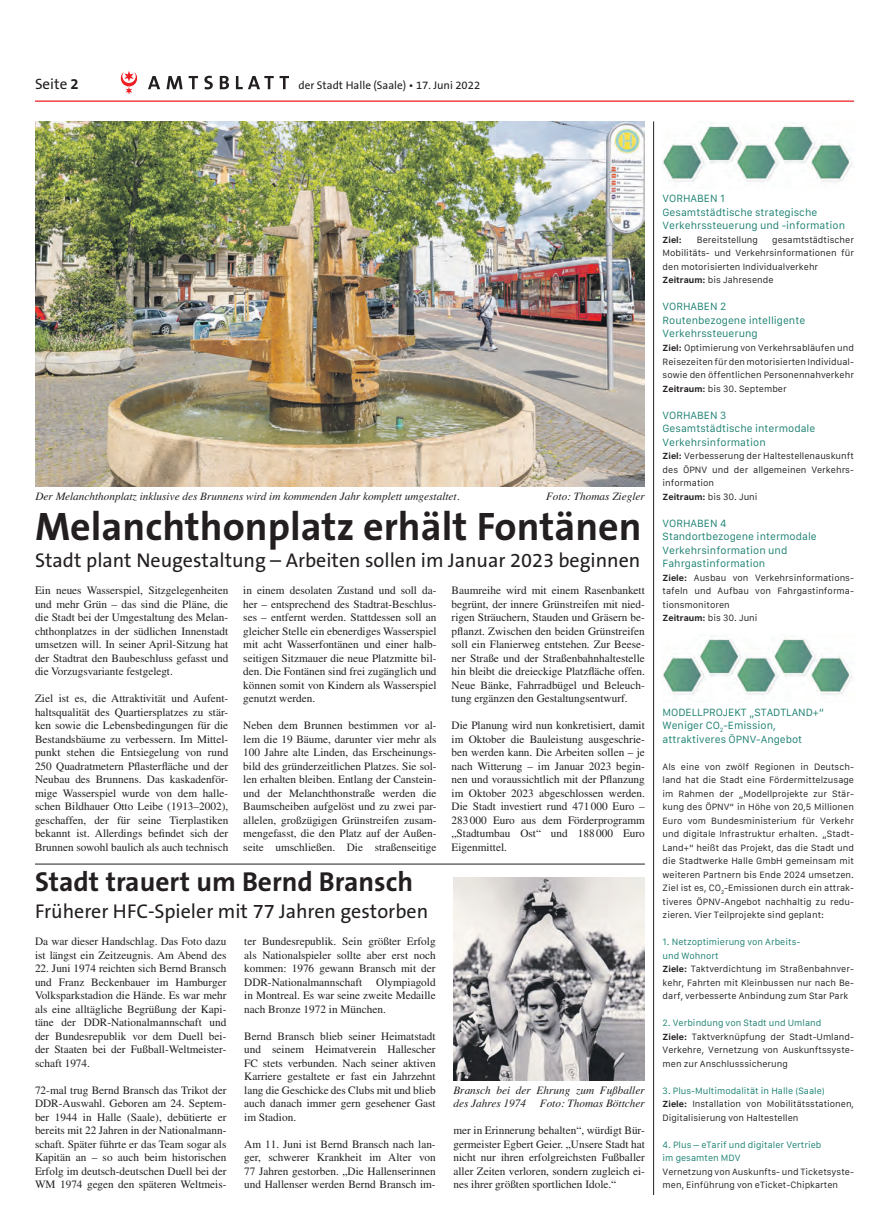
<style>
.page{position:relative;width:890px;height:1230px;background:#fff}
.page>*{position:absolute;margin:0;border:0;box-sizing:border-box;transform-origin:0 0}
.t1{font:700 40px "The Sans B7";color:#231f20}
.t2{font:700 27.5px "The Sans B7";color:#231f20}
.t3{font:20px "The Sans B5 Plain";color:#231f20}
.t4{font:15px "The Sans B5 Plain";color:#231f20}
.t5{font:11.25px/13.5px "Times LT Std";color:#231f20;text-align:justify}
.t6{font:italic 11.25px/13.5px "Times";color:#231f20}
.t7{font:11.25px "The Sans B5 Plain";color:#231f20}
.t8{font:10px/13.5px "Galvji";color:#1c8072}
.t9{font:8.75px/13.5px "Galvji";color:#231f20}
.t10{font:8.75px/13.5px "Galvji";color:#1c8072}
.t11{font:700 8.75px "Galvji";color:#231f20}
.s1{font-family:"The Sans B7";font-weight:700}
.s2{font-weight:700}
.s3{color:#1c8072}
</style>
<div class="page">
<svg style="left:148px;top:76px;width:12px;height:13px"></svg>
<svg style="left:166px;top:76px;width:16px;height:13px"></svg>
<svg style="left:188px;top:76px;width:10px;height:13px"></svg>
<svg style="left:204px;top:76px;width:9px;height:13px"></svg>
<svg style="left:220px;top:76px;width:9px;height:13px"></svg>
<svg style="left:236px;top:76px;width:53px;height:13px"></svg>
<svg style="left:121px;top:71px;width:16px;height:23px"></svg>
<hr style="left:35px;top:100px;width:819px;height:2px;background:#ee1d23">
<hr style="left:653px;top:121px;width:1px;height:1074px;background:#231f20">
<hr style="left:35px;top:864px;width:609px;height:1px;background:#231f20">
<img style="left:35px;top:121px;width:609px;height:365px">
<img style="left:662px;top:123px;width:190px;height:60px">
<img style="left:662px;top:636px;width:190px;height:60px">
<img style="left:453px;top:878px;width:191px;height:202px">
<h3 class="t4" style="left:35px;top:76px;width:45px">Seite <span class="s1">2</span></h3>
<p class="t7" style="left:298px;top:79px;width:183px">der Stadt Halle (Saale) • 17. Juni 2022</p>
<p class="t6" style="left:35px;top:488px;width:425px">Der Melanchthonplatz inklusive des Brunnens wird im kommenden Jahr komplett umgestaltet.</p>
<p class="t6" style="left:546px;top:488px;width:100px">Foto: Thomas Ziegler</p>
<h1 class="t1" style="left:35px;top:505px;width:608px">Melanchthonplatz erhält Fontänen</h1>
<h3 class="t3" style="left:35px;top:549px;width:607px">Stadt plant Neugestaltung – Arbeiten sollen im Januar 2023 beginnen</h3>
<p class="t5" style="left:35px;top:584px;width:195px">Ein neues Wasserspiel, Sitzgelegenheiten und mehr Grün – das sind die Pläne, die die Stadt bei der Umgestaltung des Melan&shy;chthonplatzes in der südlichen Innenstadt umsetzen will. In seiner April-Sitzung hat der Stadtrat den Baubeschluss gefasst und die Vorzugsvariante festgelegt.</p>
<p class="t5" style="left:35px;top:692px;width:195px">Ziel ist es, die Attraktivität und Aufent&shy;haltsqualität des Quartiersplatzes zu stär&shy;ken sowie die Lebensbedingungen für die Bestandsbäume zu verbessern. Im Mittel&shy;punkt stehen die Entsiegelung von rund 250 Quadratmetern Pflasterfläche und der Neubau des Brunnens. Das kaskadenför&shy;mige Wasserspiel wurde von dem halle&shy;schen Bildhauer Otto Leibe (1913–2002), geschaffen, der für seine Tierplastiken bekannt ist. Allerdings befindet sich der Brunnen sowohl baulich als auch technisch</p>
<p class="t5" style="left:243px;top:584px;width:195px">in einem desolaten Zustand und soll da&shy;her – entsprechend des Stadtrat-Beschlus&shy;ses – entfernt werden. Stattdessen soll an gleicher Stelle ein ebenerdiges Wasserspiel mit acht Wasserfontänen und einer halb&shy;seitigen Sitzmauer die neue Platzmitte bil&shy;den. Die Fontänen sind frei zugänglich und können somit von Kindern als Wasserspiel genutzt werden.</p>
<p class="t5" style="left:243px;top:719px;width:195px">Neben dem Brunnen bestimmen vor al&shy;lem die 19 Bäume, darunter vier mehr als 100 Jahre alte Linden, das Erscheinungs&shy;bild des gründerzeitlichen Platzes. Sie sol&shy;len erhalten bleiben. Entlang der Canstein&shy;und der Melanchthonstraße werden die Baumscheiben aufgelöst und zu zwei par&shy;allelen, großzügigen Grünstreifen zusam&shy;mengefasst, die den Platz auf der Außen&shy;seite umschließen. Die straßenseitige</p>
<h2 class="t2" style="left:35px;top:867px;width:379px">Stadt trauert um Bernd Bransch</h2>
<h3 class="t3" style="left:35px;top:900px;width:394px">Früherer HFC-Spieler mit 77 Jahren gestorben</h3>
<p class="t5" style="left:35px;top:935px;width:193px">Da war dieser Handschlag. Das Foto dazu ist längst ein Zeitzeugnis. Am Abend des</p>
<p class="t5" style="left:35px;top:962px;width:193px">22. Juni 1974 reichten sich Bernd Bransch und Franz Beckenbauer im Hamburger Volksparkstadion die Hände. Es war mehr als eine alltägliche Begrüßung der Kapi&shy;täne der DDR-Nationalmannschaft und der Bundesrepublik vor dem Duell bei&shy;der Staaten bei der Fußball-Weltmeister&shy;schaft 1974.</p>
<p class="t5" style="left:35px;top:1084px;width:193px">72-mal trug Bernd Bransch das Trikot der DDR-Auswahl. Geboren am 24. Septem&shy;ber 1944 in Halle (Saale), debütierte er bereits mit 22 Jahren in der Nationalmann&shy;schaft. Später führte er das Team sogar als Kapitän an – so auch beim historischen Erfolg im deutsch-deutschen Duell bei der WM 1974 gegen den späteren Weltmeis-</p>
<p class="t5" style="left:244px;top:935px;width:193px">ter Bundesrepublik. Sein größter Erfolg als Nationalspieler sollte aber erst noch kommen: 1976 gewann Bransch mit der DDR-Nationalmannschaft Olympiagold in Montreal. Es war seine zweite Medaille nach Bronze 1972 in München.</p>
<p class="t5" style="left:244px;top:1030px;width:193px">Bernd Bransch blieb seiner Heimatstadt und seinem Heimatverein Hallescher FC stets verbunden. Nach seiner aktiven Karriere gestaltete er fast ein Jahrzehnt lang die Geschicke des Clubs mit und blieb auch danach immer gern gesehener Gast im Stadion.</p>
<p class="t5" style="left:244px;top:1138px;width:193px">Am 11. Juni ist Bernd Bransch nach lan&shy;ger, schwerer Krankheit im Alter von 77 Jahren gestorben. „Die Hallenserinnen und Hallenser werden Bernd Bransch im-</p>
<p class="t5" style="left:451px;top:584px;width:195px">Baumreihe wird mit einem Rasenbankett begrünt, der innere Grünstreifen mit nied&shy;rigen Sträuchern, Stauden und Gräsern be&shy;pflanzt. Zwischen den beiden Grünstreifen soll ein Flanierweg entstehen. Zur Beese&shy;ner Straße und der Straßenbahnhaltestelle hin bleibt die dreieckige Platzfläche offen.<br>Neue Bänke, Fahrradbügel und Beleuch&shy;tung ergänzen den Gestaltungsentwurf.</p>
<p class="t5" style="left:451px;top:719px;width:195px">Die Planung wird nun konkretisiert, damit im Oktober die Bauleistung ausgeschrie&shy;ben werden kann. Die Arbeiten sollen – je nach Witterung – im Januar 2023 begin&shy;nen und voraussichtlich mit der Pflanzung im Oktober 2023 abgeschlossen werden.<br>Die Stadt investiert rund 471 000 Euro – 283 000 Euro aus dem Förderprogramm „Stadtumbau Ost“ und 188 000 Euro Eigenmittel.</p>
<p class="t6" style="left:453px;top:1082px;width:193px">Bransch bei der Ehrung zum Fußballer des Jahres 1974 Foto: Thomas Böttcher</p>
<p class="t5" style="left:453px;top:1124px;width:193px">mer in Erinnerung behalten“, würdigt Bür&shy;germeister Egbert Geier. „Unsere Stadt hat nicht nur ihren erfolgreichsten Fußballer aller Zeiten verloren, sondern zugleich ei&shy;nes ihrer größten sportlichen Idole.“</p>
<p class="t8" style="left:662px;top:192px;width:184px">VORHABEN 1<br>Gesamtstädtische strategische<br>Verkehrssteuerung und -information</p>
<p class="t11" style="left:662px;top:235px;width:21px">Ziel:</p>
<p class="t9" style="left:696px;top:233px;width:63px">Bereitstellung</p>
<p class="t9" style="left:662px;top:233px;width:193px;text-indent:110px">gesamtstädtischer<br>Mobilitäts- und Verkehrsinformationen für den motorisierten Individualverkehr<br><span class="s2">Zeitraum:</span> bis Jahresende</p>
<p class="t8" style="left:662px;top:300px;width:144px">VORHABEN 2<br>Routenbezogene intelligente<br>Verkehrssteuerung</p>
<p class="t9" style="left:662px;top:341px;width:193px;text-align:justify"><span class="s2">Ziel:</span> Optimierung von Verkehrsabläufen und Reisezeiten für den motorisierten Individual&shy;sowie den öffentlichen Personennahverkehr <span class="s2">Zeitraum:</span> bis 30. September</p>
<p class="t8" style="left:662px;top:408px;width:154px">VORHABEN 3<br>Gesamtstädtische intermodale<br>Verkehrsinformation</p>
<p class="t9" style="left:662px;top:449px;width:193px"><span class="s2">Ziel:</span> Verbesserung der Haltestellenauskunft des ÖPNV und der allgemeinen Verkehrs&shy;information<br><span class="s2">Zeitraum:</span> bis 30. Juni</p>
<p class="t8" style="left:662px;top:516px;width:156px">VORHABEN 4<br>Standortbezogene intermodale<br>Verkehrsinformation und<br>Fahrgastinformation</p>
<p class="t9" style="left:662px;top:571px;width:193px"><span class="s2">Ziele:</span> Ausbau von Verkehrsinformations&shy;tafeln und Aufbau von Fahrgastinforma&shy;tionsmonitoren<br><span class="s2">Zeitraum:</span> bis 30. Juni</p>
<p class="t8" style="left:662px;top:705px;width:163px">MODELLPROJEKT „STADTLAND+“<br>Weniger CO<sub>2</sub>-Emission, attraktiveres ÖPNV-Angebot</p>
<p class="t9" style="left:662px;top:760px;width:193px;text-align:justify">Als eine von zwölf Regionen in Deutsch&shy;land hat die Stadt eine Fördermittelzusage im Rahmen der „Modellprojekte zur Stär&shy;kung des ÖPNV“ in Höhe von 20,5 Millionen Euro vom Bundesministerium für Verkehr und digitale Infrastruktur erhalten. „Stadt-Land+“ heißt das Projekt, das die Stadt und die Stadtwerke Halle GmbH gemeinsam mit weiteren Partnern bis Ende 2024 umsetzen.<br>Ziel ist es, CO<sub>2</sub>-Emissionen durch ein attrak&shy;tiveres ÖPNV-Angebot nachhaltig zu redu&shy;zieren. Vier Teilprojekte sind geplant:</p>
<p class="t9" style="left:662px;top:935px;width:193px"><span class="s3">1. Netzoptimierung von Arbeits-<br>und Wohnort<br></span><span class="s2">Ziele:</span> Taktverdichtung im Straßenbahnver&shy;kehr, Fahrten mit Kleinbussen nur nach Be&shy;darf, verbesserte Anbindung zum Star Park</p>
<p class="t9" style="left:662px;top:1016px;width:193px"><span class="s3">2. Verbindung von Stadt und Umland<br></span><span class="s2">Ziele:</span> Taktverknüpfung der Stadt-Umland-Verkehre, Vernetzung von Auskunftssyste&shy;men zur Anschlusssicherung</p>
<p class="t9" style="left:662px;top:1084px;width:193px"><span class="s3">3. Plus-Multimodalität in Halle (Saale)<br></span><span class="s2">Ziele:</span> Installation von Mobilitätsstationen,<br>Digitalisierung von Haltestellen</p>
<p class="t10" style="left:662px;top:1138px;width:160px">4. Plus – eTarif und digitaler Vertrieb im gesamten MDV</p>
<p class="t9" style="left:662px;top:1165px;width:193px">Vernetzung von Auskunfts- und Ticketsyste&shy;men, Einführung von eTicket-Chipkarten</p>
</div>
